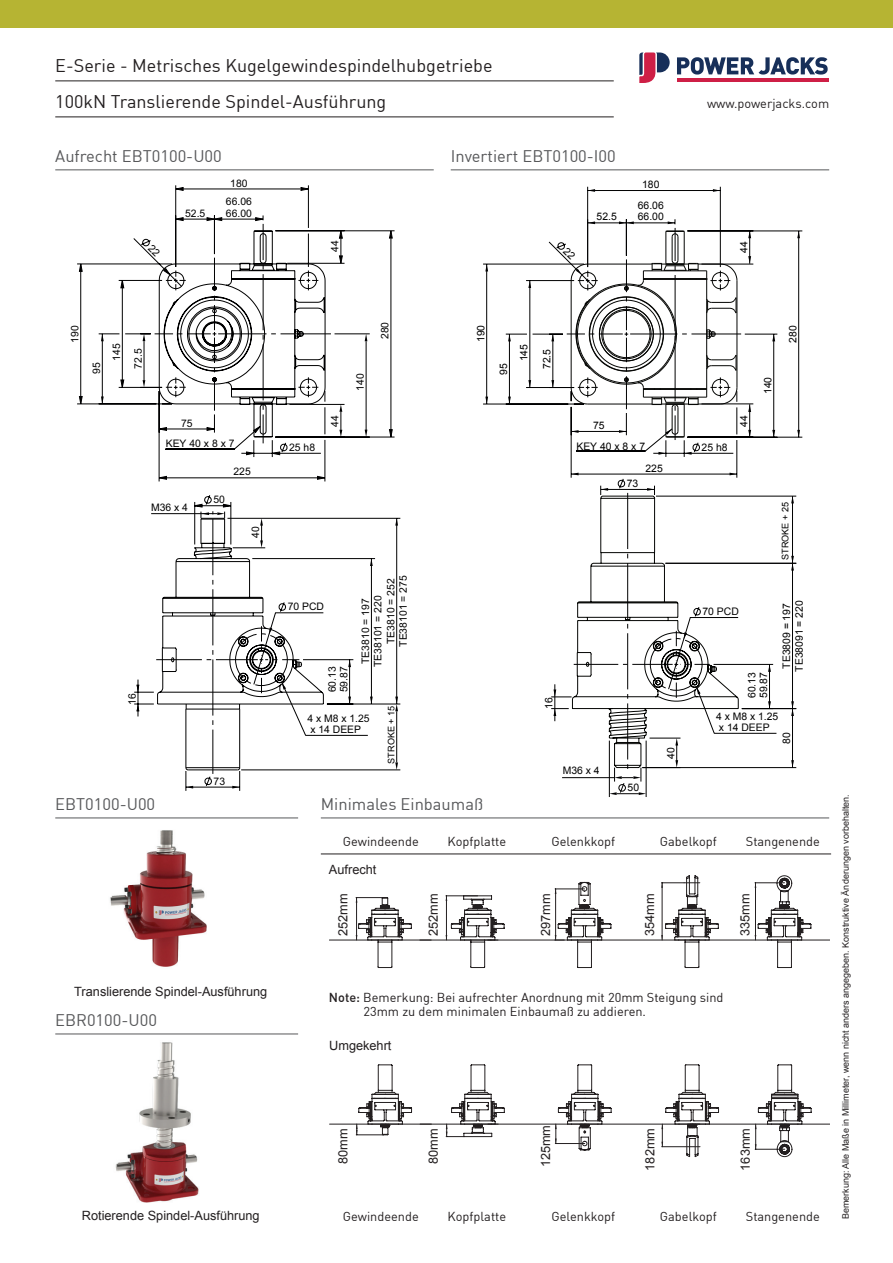
<style>
.page{position:relative;width:893px;height:1263px;background:#fff}
.page>*{position:absolute;margin:0;border:0;box-sizing:border-box;transform-origin:0 0}
.t1{font:18px/36px "DIN";color:#231f20}
.t2{font:16.5px "DIN";color:#57585a}
.t3{font:12.75px/14.2px "DIN";color:#231f20}
.t4{font:12.75px "Arial";color:#231f20}
.t5{font:10.35px/11.6px "Arial";color:#000001}
.t6{font:9.15px "Arial";color:#000001}
.t7{font:9px "Arial";color:#231f20}
.s1{font-weight:500}
</style>
<div class="page">
<div style="left:0;top:0;width:893px;height:28px;background:#b6b433"></div>
<hr style="left:677px;top:78px;width:151px;height:4px;background:#ce1f46">
<svg style="left:677px;top:57px;width:151px;height:18px"></svg>
<svg style="left:639px;top:52px;width:31px;height:31px"></svg>
<svg style="left:77px;top:185px;width:318px;height:297px"></svg>
<svg style="left:389px;top:231px;width:3px;height:7px"></svg>
<svg style="left:389px;top:430px;width:3px;height:7px"></svg>
<hr style="left:227px;top:518px;width:173px;height:1px;background:#000001">
<hr style="left:241px;top:770px;width:159px;height:1px;background:#000001">
<hr style="left:327px;top:704px;width:73px;height:1px;background:#000001">
<svg style="left:134px;top:495px;width:264px;height:296px"></svg>
<svg style="left:572px;top:189px;width:165px;height:285px"></svg>
<svg style="left:485px;top:232px;width:315px;height:205px"></svg>
<hr style="left:587px;top:187px;width:1px;height:80px;background:#000001">
<hr style="left:720px;top:187px;width:1px;height:80px;background:#000001">
<hr style="left:588px;top:190px;width:132px;height:1px;background:#000001">
<hr style="left:571px;top:407px;width:1px;height:71px;background:#000001">
<hr style="left:737px;top:440px;width:1px;height:38px;background:#000001">
<hr style="left:571px;top:474px;width:166px;height:1px;background:#000001">
<hr style="left:526px;top:387px;width:48px;height:1px;background:#000001">
<hr style="left:526px;top:280px;width:48px;height:1px;background:#000001">
<hr style="left:745px;top:334px;width:32px;height:1px;background:#000001">
<hr style="left:773px;top:334px;width:1px;height:103px;background:#000001">
<hr style="left:701px;top:404px;width:52px;height:1px;background:#000001">
<hr style="left:749px;top:404px;width:1px;height:33px;background:#000001">
<hr style="left:687px;top:231px;width:115px;height:1px;background:#000001">
<hr style="left:687px;top:437px;width:115px;height:1px;background:#000001">
<hr style="left:798px;top:231px;width:1px;height:206px;background:#000001">
<hr style="left:701px;top:264px;width:52px;height:1px;background:#000001">
<hr style="left:749px;top:231px;width:1px;height:32px;background:#000001">
<hr style="left:533px;top:334px;width:30px;height:1px;background:#000001">
<svg style="left:506px;top:281px;width:25px;height:106px"></svg>
<hr style="left:509px;top:334px;width:1px;height:70px;background:#000001">
<hr style="left:483px;top:264px;width:101px;height:1px;background:#000001">
<hr style="left:483px;top:404px;width:101px;height:1px;background:#000001">
<hr style="left:486px;top:264px;width:1px;height:140px;background:#000001">
<svg style="left:791px;top:709px;width:3px;height:56px"></svg>
<hr style="left:792px;top:496px;width:1px;height:67px;background:#000001">
<hr style="left:656px;top:496px;width:140px;height:1px;background:#000001">
<hr style="left:792px;top:563px;width:1px;height:146px;background:#000001">
<hr style="left:665px;top:563px;width:131px;height:1px;background:#000001">
<hr style="left:742px;top:708px;width:54px;height:1px;background:#000001">
<hr style="left:642px;top:767px;width:154px;height:1px;background:#000001">
<hr style="left:792px;top:709px;width:1px;height:59px;background:#000001">
<hr style="left:609px;top:741px;width:1px;height:56px;background:#000001">
<hr style="left:646px;top:741px;width:1px;height:56px;background:#000001">
<svg style="left:551px;top:478px;width:226px;height:317px"></svg>
<hr style="left:55px;top:170px;width:379px;height:1px;background:#57585a">
<hr style="left:451px;top:170px;width:378px;height:1px;background:#57585a">
<hr style="left:55px;top:81px;width:559px;height:1px;background:#231f20">
<hr style="left:55px;top:117px;width:559px;height:1px;background:#231f20">
<hr style="left:321px;top:854px;width:510px;height:1px;background:#231f20">
<hr style="left:321px;top:818px;width:508px;height:1px;background:#57585a">
<hr style="left:55px;top:1034px;width:243px;height:1px;background:#57585a">
<hr style="left:55px;top:818px;width:243px;height:1px;background:#57585a">
<img style="left:110px;top:830px;width:97px;height:137px">
<img style="left:115px;top:1042px;width:84px;height:161px">
<svg style="left:329px;top:1064px;width:500px;height:93px"></svg>
<hr style="left:755px;top:1149px;width:30px;height:1px;background:#231f20">
<svg style="left:329px;top:875px;width:500px;height:93px"></svg>
<svg style="left:79px;top:188px;width:288px;height:291px"></svg>
<svg style="left:548px;top:219px;width:193px;height:238px"></svg>
<h1 class="t1" style="left:55px;top:47px;width:439px">E-Serie - Metrisches Kugelgewindespindelhubgetriebe<br>100kN Translierende Spindel-Ausführung</h1>
<h2 class="t2" style="left:55px;top:146px;width:168px">Aufrecht EBT0100-U00</h2>
<h2 class="t2" style="left:451px;top:146px;width:167px">Invertiert EBT0100-I00</h2>
<p class="t5" style="left:230px;top:177px;width:19px">180</p>
<p class="t5" style="left:642px;top:179px;width:19px">180</p>
<p class="t5" style="left:226px;top:196px;width:27px">66.06</p>
<p class="t5" style="left:185px;top:207px;width:22px">52.5</p>
<p class="t5" style="left:226px;top:207px;width:27px">66.00</p>
<p class="t5" style="left:329px;top:252px;width:13px;rotate:-90deg">44</p>
<p class="t5" style="left:638px;top:200px;width:27px">66.06</p>
<p class="t5" style="left:597px;top:211px;width:22px">52.5</p>
<p class="t5" style="left:638px;top:211px;width:27px">66.00</p>
<p class="t3" style="left:707px;top:96px;width:124px">www.powerjacks.com</p>
<p class="t5" style="left:738px;top:253px;width:13px;rotate:-90deg">44</p>
<p class="t5" style="left:69px;top:343px;width:19px;rotate:-90deg">190</p>
<p class="t5" style="left:91px;top:374px;width:13px;rotate:-90deg">95</p>
<p class="t5" style="left:111px;top:361px;width:19px;rotate:-90deg">145</p>
<p class="t5" style="left:132px;top:369px;width:22px;rotate:-90deg">72.5</p>
<p class="t5" style="left:354px;top:391px;width:19px;rotate:-90deg">140</p>
<p class="t5" style="left:379px;top:339px;width:19px;rotate:-90deg">280</p>
<p class="t5" style="left:475px;top:342px;width:19px;rotate:-90deg">190</p>
<p class="t5" style="left:498px;top:375px;width:13px;rotate:-90deg">95</p>
<p class="t5" style="left:518px;top:361px;width:19px;rotate:-90deg">145</p>
<p class="t5" style="left:541px;top:369px;width:22px;rotate:-90deg">72.5</p>
<p class="t5" style="left:762px;top:394px;width:19px;rotate:-90deg">140</p>
<p class="t5" style="left:787px;top:343px;width:19px;rotate:-90deg">280</p>
<p class="t5" style="left:181px;top:417px;width:13px">75</p>
<p class="t5" style="left:329px;top:426px;width:13px;rotate:-90deg">44</p>
<p class="t5" style="left:593px;top:420px;width:13px">75</p>
<p class="t5" style="left:738px;top:427px;width:13px;rotate:-90deg">44</p>
<p class="t5" style="left:166px;top:438px;width:70px">KEY 40 x 8 x 7</p>
<p class="t5" style="left:289px;top:442px;width:27px">25 h8</p>
<p class="t5" style="left:576px;top:440px;width:70px">KEY 40 x 8 x 7</p>
<p class="t5" style="left:702px;top:442px;width:27px">25 h8</p>
<p class="t5" style="left:233px;top:466px;width:19px">225</p>
<p class="t5" style="left:645px;top:462px;width:19px">225</p>
<p class="t5" style="left:627px;top:478px;width:13px">73</p>
<p class="t5" style="left:151px;top:502px;width:38px">M36 x 4</p>
<p class="t5" style="left:213px;top:494px;width:13px">50</p>
<p class="t5" style="left:250px;top:538px;width:13px;rotate:-90deg">40</p>
<p class="t6" style="left:779px;top:560px;width:59px;rotate:-90deg">STROKE + 25</p>
<p class="t5" style="left:126px;top:705px;width:13px;rotate:-90deg">16</p>
<p class="t5" style="left:288px;top:601px;width:38px">70 PCD</p>
<p class="t5" style="left:326px;top:692px;width:27px;rotate:-90deg">60.13<br>59.87</p>
<p class="t5" style="left:385px;top:644px;width:67px;rotate:-90deg">TE3810 = 252</p>
<p class="t5" style="left:398px;top:647px;width:73px;rotate:-90deg">TE38101 = 275</p>
<p class="t5" style="left:360px;top:664px;width:67px;rotate:-90deg">TE3810 = 197</p>
<p class="t5" style="left:372px;top:667px;width:73px;rotate:-90deg">TE38101 = 220</p>
<p class="t5" style="left:307px;top:713px;width:64px">4 x M8 x 1.25 x 14 DEEP</p>
<p class="t6" style="left:385px;top:764px;width:59px;rotate:-90deg">STROKE + 15</p>
<p class="t5" style="left:543px;top:709px;width:13px;rotate:-90deg">16</p>
<p class="t5" style="left:665px;top:758px;width:13px;rotate:-90deg">40</p>
<p class="t5" style="left:702px;top:606px;width:38px">70 PCD</p>
<p class="t5" style="left:746px;top:698px;width:27px;rotate:-90deg">60.13<br>59.87</p>
<p class="t5" style="left:780px;top:672px;width:73px;line-height:12.5px;rotate:-90deg">TE3809 = 197<br>TE38091 = 220</p>
<p class="t5" style="left:716px;top:710px;width:64px">4 x M8 x 1.25 x 14 DEEP</p>
<p class="t5" style="left:781px;top:744px;width:13px;rotate:-90deg">80</p>
<p class="t5" style="left:563px;top:765px;width:38px">M36 x 4</p>
<p class="t5" style="left:214px;top:775px;width:13px">73</p>
<p class="t5" style="left:627px;top:782px;width:13px">50</p>
<h2 class="t2" style="left:55px;top:794px;width:101px">EBT0100-U00</h2>
<p class="t4" style="left:74px;top:983px;width:194px">Translierende Spindel-Ausführung</p>
<h2 class="t2" style="left:55px;top:1010px;width:103px">EBR0100-U00</h2>
<p class="t4" style="left:82px;top:1207px;width:179px">Rotierende Spindel-Ausführung</p>
<h2 class="t2" style="left:321px;top:794px;width:164px">Minimales Einbaumaß</h2>
<p class="t3" style="left:343px;top:834px;width:77px">Gewindeende</p>
<p class="t3" style="left:448px;top:834px;width:60px">Kopfplatte</p>
<p class="t3" style="left:552px;top:834px;width:65px">Gelenkkopf</p>
<p class="t3" style="left:660px;top:834px;width:58px">Gabelkopf</p>
<p class="t3" style="left:746px;top:834px;width:75px">Stangenende</p>
<p class="t4" style="left:329px;top:861px;width:49px">Aufrecht</p>
<p class="t4" style="left:334px;top:936px;width:44px;rotate:-90deg">252mm</p>
<p class="t4" style="left:425px;top:936px;width:44px;rotate:-90deg">252mm</p>
<p class="t4" style="left:537px;top:936px;width:44px;rotate:-90deg">297mm</p>
<p class="t4" style="left:641px;top:936px;width:44px;rotate:-90deg">354mm</p>
<p class="t4" style="left:737px;top:936px;width:44px;rotate:-90deg">335mm</p>
<p class="t3" style="left:363px;top:990px;width:362px;text-indent:-35px"><span class="s1">Note:</span> Bemerkung: Bei aufrechter Anordnung mit 20mm Steigung sind<br>23mm zu dem minimalen Einbaumaß zu addieren.</p>
<p class="t4" style="left:329px;top:1037px;width:64px">Umgekehrt</p>
<p class="t4" style="left:335px;top:1164px;width:37px;rotate:-90deg">80mm</p>
<p class="t4" style="left:425px;top:1164px;width:37px;rotate:-90deg">80mm</p>
<p class="t4" style="left:537px;top:1167px;width:44px;rotate:-90deg">125mm</p>
<p class="t4" style="left:642px;top:1171px;width:44px;rotate:-90deg">182mm</p>
<p class="t4" style="left:737px;top:1171px;width:44px;rotate:-90deg">163mm</p>
<p class="t3" style="left:343px;top:1208px;width:77px">Gewindeende</p>
<p class="t3" style="left:448px;top:1208px;width:60px">Kopfplatte</p>
<p class="t3" style="left:552px;top:1208px;width:65px">Gelenkkopf</p>
<p class="t3" style="left:660px;top:1208px;width:58px">Gabelkopf</p>
<p class="t3" style="left:746px;top:1208px;width:75px">Stangenende</p>
<p class="t7" style="left:840px;top:1219px;width:426px;rotate:-90deg">Bemerkung: Alle Maße in Millimeter, wenn nicht anders angegeben. Konstruktive Änderungen vorbehalten.</p>
</div>
